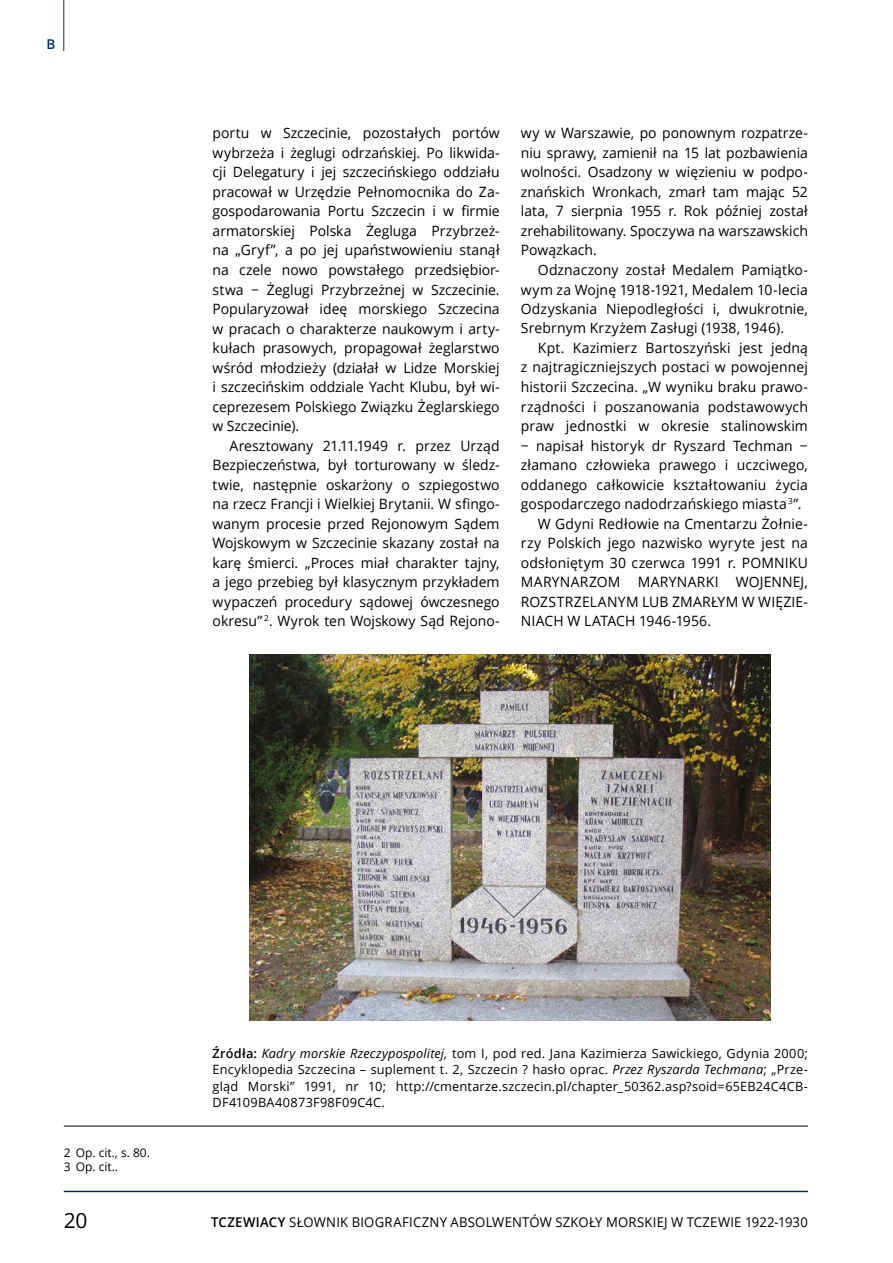
<style>
.page{position:relative;width:893px;height:1263px;background:#fff}
.page>*{position:absolute;margin:0;border:0;box-sizing:border-box;transform-origin:0 0}
.t1{font:21px "Open Sans";color:#000}
.t2{font:14.25px/19.5px "Open Sans";letter-spacing:.01em;color:#000;text-align:justify}
.t3{font:13.5px "Open Sans";letter-spacing:.015em;color:#000}
.t4{font:600 13.5px "Open Sans";color:#003063}
.t5{font:12.75px/16.5px "Open Sans";letter-spacing:.015em;color:#000;text-align:justify}
.t6{font:12px/14.4px "Open Sans";color:#000}
.s1{font-weight:600}
.s2{font-style:italic}
</style>
<div class="page">
<hr style="left:64px;top:1191px;width:744px;height:1px;background:#003063">
<hr style="left:63px;top:0;width:1px;height:51px;background:#003063">
<img style="left:250px;top:654px;width:521px;height:367px">
<hr style="left:64px;top:1126px;width:744px;height:1px;background:#000">
<p class="t4" style="left:46px;top:34px;width:10px">B</p>
<p class="t2" style="left:213px;top:123px;width:289px">portu w Szczecinie, pozostałych portów wybrzeża i żeglugi odrzańskiej. Po likwida&shy;cji Delegatury i jej szczecińskiego oddziału pracował w Urzędzie Pełnomocnika do Za&shy;gospodarowania Portu Szczecin i w firmie armatorskiej Polska Żegluga Przybrzeż&shy;na „Gryf”, a po jej upaństwowieniu stanął na czele nowo powstałego przedsiębior&shy;stwa − Żeglugi Przybrzeżnej w Szczecinie.<br>Popularyzował ideę morskiego Szczecina w pracach o charakterze naukowym i arty&shy;kułach prasowych, propagował żeglarstwo wśród młodzieży (działał w Lidze Morskiej i szczecińskim oddziale Yacht Klubu, był wi&shy;ceprezesem Polskiego Związku Żeglarskiego w Szczecinie).</p>
<p class="t2" style="left:213px;top:435px;width:289px;text-indent:17px">Aresztowany 21.11.1949 r. przez Urząd Bezpieczeństwa, był torturowany w śledz&shy;twie, następnie oskarżony o szpiegostwo na rzecz Francji i Wielkiej Brytanii. W sfingo&shy;wanym procesie przed Rejonowym Sądem Wojskowym w Szczecinie skazany został na karę śmierci. „Proces miał charakter tajny, a jego przebieg był klasycznym przykładem wypaczeń procedury sądowej ówczesnego okresu” <sup>2</sup>. Wyrok ten Wojskowy Sąd Rejono-</p>
<p class="t2" style="left:521px;top:123px;width:289px">wy w Warszawie, po ponownym rozpatrze&shy;niu sprawy, zamienił na 15 lat pozbawienia wolności. Osadzony w więzieniu w podpo&shy;znańskich Wronkach, zmarł tam mając 52 lata, 7 sierpnia 1955 r. Rok później został zrehabilitowany. Spoczywa na warszawskich Powązkach.</p>
<p class="t2" style="left:521px;top:260px;width:289px;text-indent:17px">Odznaczony został Medalem Pamiątko&shy;wym za Wojnę 1918-1921, Medalem 10-lecia Odzyskania Niepodległości i, dwukrotnie, Srebrnym Krzyżem Zasługi (1938, 1946).</p>
<p class="t2" style="left:538px;top:338px;width:272px">Kpt. Kazimierz Bartoszyński jest jedną</p>
<p class="t2" style="left:521px;top:357px;width:289px">z najtragiczniejszych postaci w powojennej</p>
<p class="t2" style="left:521px;top:377px;width:289px">historii Szczecina. „W wyniku braku prawo-</p>
<p class="t2" style="left:521px;top:396px;width:289px">rządności i poszanowania podstawowych</p>
<p class="t2" style="left:521px;top:416px;width:289px">praw jednostki w okresie stalinowskim</p>
<p class="t2" style="left:521px;top:435px;width:289px">− napisał historyk dr Ryszard Techman −</p>
<p class="t2" style="left:521px;top:455px;width:289px">złamano człowieka prawego i uczciwego,</p>
<p class="t2" style="left:521px;top:474px;width:289px">oddanego całkowicie kształtowaniu życia</p>
<p class="t2" style="left:521px;top:494px;width:282px">gospodarczego nadodrzańskiego miasta <sup>3</sup>”.</p>
<p class="t2" style="left:538px;top:513px;width:272px">W Gdyni Redłowie na Cmentarzu Żołnie-</p>
<p class="t2" style="left:521px;top:533px;width:289px">rzy Polskich jego nazwisko wyryte jest na</p>
<p class="t2" style="left:521px;top:552px;width:289px">odsłoniętym 30 czerwca 1991 r. POMNIKU</p>
<p class="t2" style="left:521px;top:572px;width:289px">MARYNARZOM MARYNARKI WOJENNEJ,</p>
<p class="t2" style="left:521px;top:591px;width:289px">ROZSTRZELANYM LUB ZMARŁYM W WIĘZIE-</p>
<p class="t2" style="left:521px;top:611px;width:192px">NIACH W LATACH 1946-1956.</p>
<p class="t6" style="left:64px;top:1145px;width:88px">2 Op. cit., s. 80.<br>3 Op. cit..</p>
<p class="t5" style="left:213px;top:1044px;width:597px"><span class="s1">Źródła:</span> <span class="s2">Kadry morskie Rzeczypospolitej,</span> tom I, pod red. Jana Kazimierza Sawickiego, Gdynia 2000; Encyklopedia Szczecina – suplement t. 2, Szczecin ? hasło oprac. <span class="s2">Przez Ryszarda Techmana</span>; „Prze&shy;gląd Morski” 1991, nr 10; http://cmentarze.szczecin.pl/chapter_50362.asp?soid=65EB24C4CB-DF4109BA40873F98F09C4C.</p>
<h1 class="t1" style="left:64px;top:1206px;width:25px">20</h1>
<p class="t3" style="left:211px;top:1212px;width:598px"><span class="s1">TCZEWIACY</span> SŁOWNIK BIOGRAFICZNY ABSOLWENTÓW SZKOŁY MORSKIEJ W TCZEWIE 1922-1930</p>
</div>
